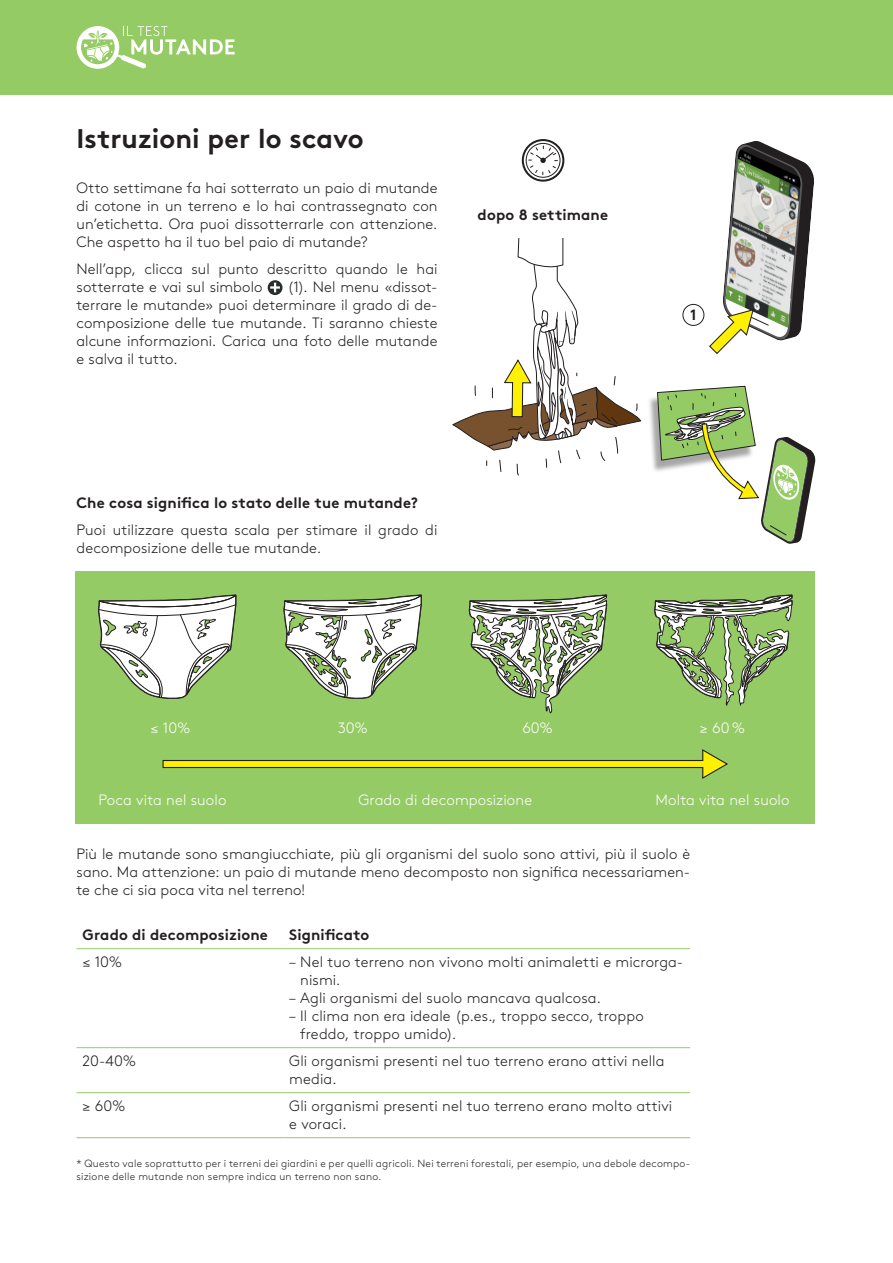
<style>
.page{position:relative;width:893px;height:1263px;background:#fff}
.page>*{position:absolute;margin:0;border:0;box-sizing:border-box;transform-origin:0 0}
.t1{font:700 27px "Brown Std";color:#231f20}
.t2{font:300 15px/18px "Brown Std";letter-spacing:.005em;color:#231f20}
.t3{font:700 15px "Brown Std";letter-spacing:.01em;color:#231f20}
.t4{font:300 15px "Brown Std";letter-spacing:.01em;color:#fff}
.t5{font:300 10.5px/12.6px "Brown Std";letter-spacing:.025em;color:#231f20}
</style>
<div class="page">
<svg style="left:268px;top:280px;width:14px;height:15px"></svg>
<svg style="left:270px;top:283px;width:10px;height:9px"></svg>
<div style="left:0;top:0;width:893px;height:94px;background:#95cb64"></div>
<svg style="left:523px;top:140px;width:40px;height:41px"></svg>
<div style="left:522px;top:139px;width:42px;height:43px;border:2px solid #231f20;border-radius:50%"></div>
<div style="left:526px;top:143px;width:35px;height:35px;border:1px solid #231f20;border-radius:50%"></div>
<svg style="left:529px;top:146px;width:28px;height:29px"></svg>
<img style="left:649px;top:397px;width:8px;height:74px">
<hr style="left:77px;top:948px;width:206px;height:1px;background:#95cb64">
<hr style="left:283px;top:948px;width:407px;height:1px;background:#95cb64">
<hr style="left:77px;top:1047px;width:206px;height:1px;background:#95cb64">
<hr style="left:283px;top:1047px;width:407px;height:1px;background:#95cb64">
<hr style="left:77px;top:1092px;width:206px;height:1px;background:#95cb64">
<hr style="left:283px;top:1092px;width:407px;height:1px;background:#95cb64">
<hr style="left:77px;top:1137px;width:206px;height:1px;background:#95cb64">
<hr style="left:283px;top:1137px;width:407px;height:1px;background:#95cb64">
<div style="left:683px;top:304px;width:21px;height:22px;border:1px solid #231f20;border-radius:50%"></div>
<svg style="left:709px;top:141px;width:105px;height:213px"></svg>
<svg style="left:452px;top:238px;width:189px;height:237px"></svg>
<svg style="left:657px;top:386px;width:158px;height:158px"></svg>
<svg style="left:77px;top:26px;width:158px;height:43px"></svg>
<div style="left:75px;top:571px;width:740px;height:252px;background:#95cb64"></div>
<svg style="left:98px;top:594px;width:139px;height:105px"></svg>
<svg style="left:283px;top:594px;width:139px;height:105px"></svg>
<svg style="left:468px;top:594px;width:140px;height:120px"></svg>
<svg style="left:654px;top:594px;width:139px;height:112px"></svg>
<svg style="left:162px;top:749px;width:566px;height:30px"></svg>
<h1 class="t1" style="left:77px;top:122px;width:289px">Istruzioni per lo scavo</h1>
<p class="t2" style="left:77px;top:179px;width:362px;text-align:justify">Otto settimane fa hai sotterrato un paio di mutande di cotone in un terreno e lo hai contrassegnato con un’etichetta. Ora puoi dissotterrarle con attenzione.<br>Che aspetto ha il tuo bel paio di mutande?</p>
<p class="t2" style="left:77px;top:260px;width:362px">Nell’app, clicca sul punto descritto quando le hai sotterrate e vai sul simbolo</p>
<p class="t2" style="left:77px;top:278px;width:362px;text-align:justify;text-indent:211px">(1). Nel menu «dissot&shy;terrare le mutande» puoi determinare il grado di de&shy;composizione delle tue mutande. Ti saranno chieste alcune informazioni. Carica una foto delle mutande e salva il tutto.</p>
<p class="t3" style="left:478px;top:206px;width:132px">dopo 8 settimane</p>
<p class="t3" style="left:77px;top:494px;width:343px">Che cosa significa lo stato delle tue mutande?</p>
<p class="t2" style="left:77px;top:521px;width:362px">Puoi utilizzare questa scala per stimare il grado di decomposizione delle tue mutande.</p>
<p class="t3" style="left:690px;top:305px;width:8px">1</p>
<p class="t4" style="left:150px;top:719px;width:42px">≤ 10%</p>
<p class="t4" style="left:338px;top:719px;width:32px">30%</p>
<p class="t4" style="left:522px;top:719px;width:32px">60%</p>
<p class="t4" style="left:700px;top:719px;width:47px">≥ 60%</p>
<p class="t4" style="left:98px;top:791px;width:130px">Poca vita nel suolo</p>
<p class="t4" style="left:358px;top:791px;width:175px">Grado di decomposizione</p>
<p class="t4" style="left:655px;top:791px;width:136px">Molta vita nel suolo</p>
<p class="t2" style="left:77px;top:845px;width:615px;text-align:justify">Più le mutande sono smangiucchiate, più gli organismi del suolo sono attivi, più il suolo è sano. Ma attenzione: un paio di mutande meno decomposto non significa necessariamen&shy;te che ci sia poca vita nel terreno!</p>
<p class="t3" style="left:83px;top:926px;width:187px">Grado di decomposizione</p>
<p class="t3" style="left:289px;top:926px;width:82px">Significato</p>
<p class="t2" style="left:83px;top:953px;width:41px">≤ 10%</p>
<p class="t2" style="left:300px;top:953px;width:384px;text-indent:-11px">– Nel tuo terreno non vivono molti animaletti e microrga&shy;nismi.</p>
<p class="t2" style="left:289px;top:989px;width:313px">– Agli organismi del suolo mancava qualcosa.</p>
<p class="t2" style="left:300px;top:1007px;width:345px;text-indent:-11px">– Il clima non era ideale (p.es., troppo secco, troppo freddo, troppo umido).</p>
<p class="t2" style="left:83px;top:1052px;width:55px">20-40%</p>
<p class="t2" style="left:289px;top:1052px;width:377px">Gli organismi presenti nel tuo terreno erano attivi nella media.</p>
<p class="t2" style="left:83px;top:1097px;width:44px">≥ 60%</p>
<p class="t2" style="left:289px;top:1097px;width:385px">Gli organismi presenti nel tuo terreno erano molto attivi e voraci.</p>
<p class="t5" style="left:77px;top:1157px;width:615px">* Questo vale soprattutto per i terreni dei giardini e per quelli agricoli. Nei terreni forestali, per esempio, una debole decompo&shy;sizione delle mutande non sempre indica un terreno non sano.</p>
</div>
